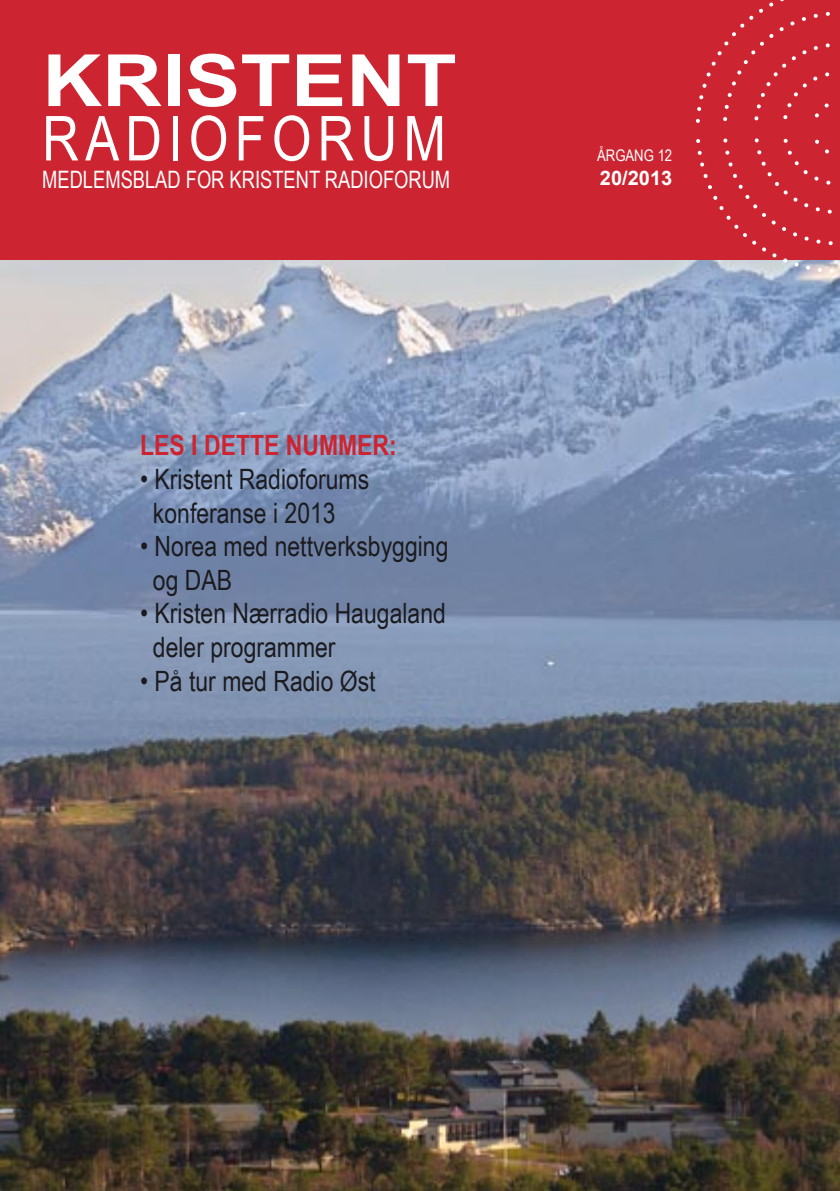
<style>
.page{position:relative;width:840px;height:1191px;background:#fff}
.page>*{position:absolute;margin:0;border:0;box-sizing:border-box;transform-origin:0 0}
.t1{font:700 72px "Arial";color:#fff;scale:1.15 1}
.t2{font:62px "Arial Narrow";letter-spacing:.1em;color:#fff}
.t3{font:28px/33.6px "Arial Narrow";color:#1b1b1f}
.t4{font:700 28px "Arial Narrow";color:#cd2431}
.t5{font:24px "Arial Narrow";color:#fff;scale:.93 1}
.t6{font:700 20px "Arial";color:#fff}
.t7{font:16px "Arial Narrow";color:#fff}
</style>
<div class="page">
<img style="left:0;top:259px;width:839px;height:932px">
<div style="left:0;top:0;width:839px;height:259px;background:#cd2431"></div>
<svg style="left:693px;top:0;width:147px;height:275px"></svg>
<p class="t1" style="left:42px;top:31px;width:361px">KRISTENT</p>
<p class="t2" style="left:42px;top:93px;width:405px">RADIOFORUM</p>
<p class="t5" style="left:42px;top:162px;width:440px">MEDLEMSBLAD FOR KRISTENT RADIOFORUM</p>
<p class="t4" style="left:140px;top:424px;width:258px">LES I DETTE NUMMER:</p>
<p class="t3" style="left:153px;top:461px;width:218px;text-indent:-13px">• Kristent Radioforums konferanse i 2013</p>
<p class="t3" style="left:153px;top:528px;width:297px;text-indent:-13px">• Norea med nettverksbygging og DAB</p>
<p class="t3" style="left:140px;top:595px;width:307px">• Kristen Nærradio Haugaland</p>
<p class="t3" style="left:153px;top:629px;width:184px">deler programmer</p>
<p class="t3" style="left:140px;top:663px;width:237px">• På tur med Radio Øst</p>
<p class="t7" style="left:596px;top:143px;width:77px">ÅRGANG 12</p>
<p class="t6" style="left:599px;top:164px;width:74px">20/2013</p>
</div>
